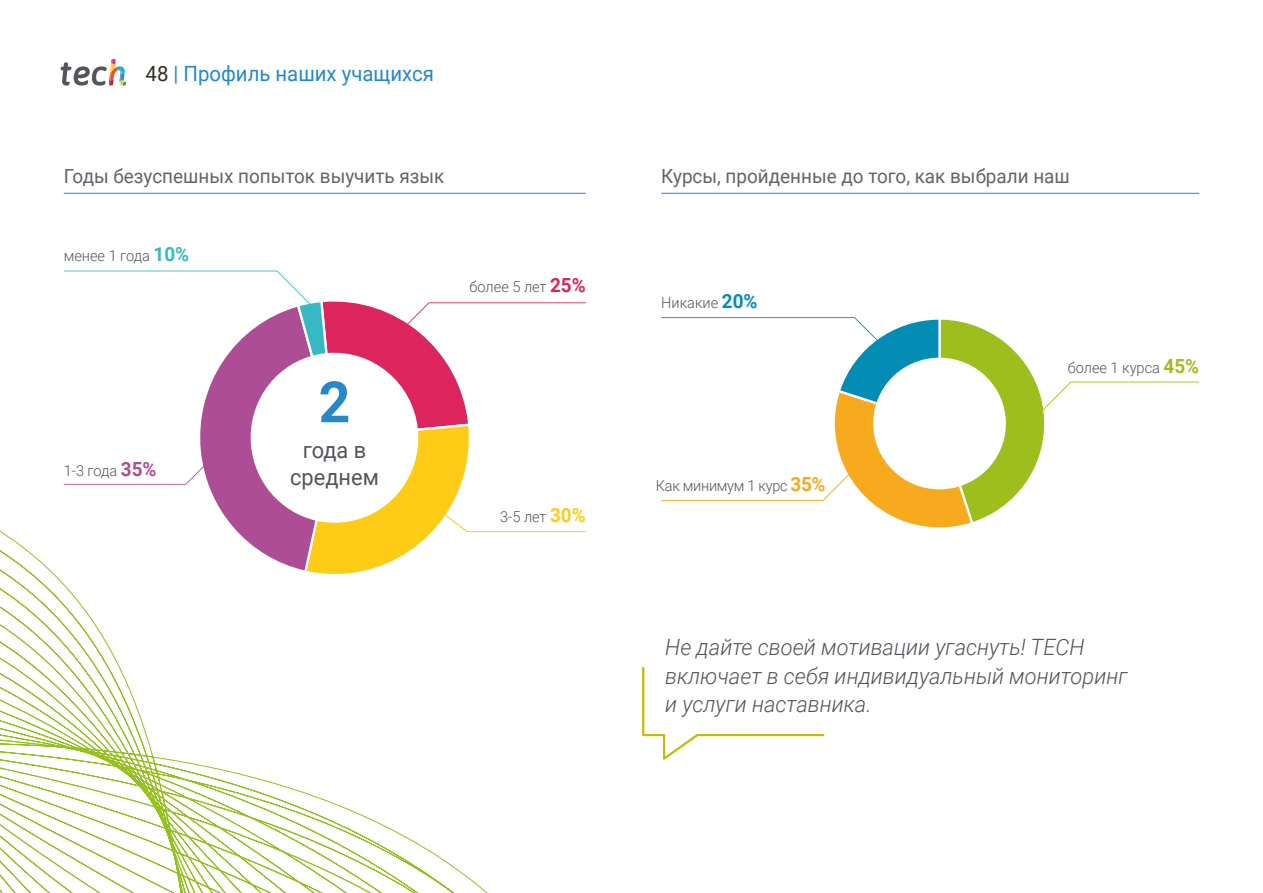
<style>
.page{position:relative;width:1263px;height:893px;background:#fff}
.page>*{position:absolute;margin:0;border:0;box-sizing:border-box;transform-origin:0 0}
.t1{font:700 57px "Roboto";color:#2488c9}
.t2{font:italic 300 22.5px/28.5px "Roboto";color:#52555b}
.t3{font:22.5px/27px "Roboto";color:#52555b;text-align:center}
.t4{font:21px "Roboto";color:#2488c9}
.t5{font:19.5px "Roboto";color:#61646a}
.t6{font:300 15px "Roboto";color:#52555b}
.t7{font:300 15px "Roboto";letter-spacing:-.02em;color:#52555b}
.s1{color:#312e20}
.s2{font-weight:700;font-size:19.5px;color:#36b9c4}
.s3{font-weight:700;font-size:19.5px;color:#dc245d}
.s4{font-weight:700;font-size:19.5px;color:#ad4d95}
.s5{font-weight:700;font-size:19.5px;color:#fecb16}
.s6{font-weight:700;font-size:19.5px;color:#038db5}
.s7{font-weight:700;font-size:19.5px;color:#f8aa1f}
.s8{font-weight:700;font-size:19.5px;color:#9dbe1d}
</style>
<div class="page">
<svg style="left:61px;top:59px;width:65px;height:27px"></svg>
<svg style="left:0;top:530px;width:488px;height:363px"></svg>
<hr style="left:64px;top:193px;width:522px;height:1px;background:#2488c9">
<svg style="left:64px;top:271px;width:522px;height:306px"></svg>
<hr style="left:661px;top:193px;width:538px;height:1px;background:#2488c9">
<svg style="left:661px;top:317px;width:538px;height:211px"></svg>
<svg style="left:642px;top:667px;width:183px;height:93px"></svg>
<p class="t4" style="left:146px;top:59px;width:290px"><span class="s1">48</span> | Профиль наших учащихся</p>
<p class="t5" style="left:64px;top:162px;width:382px">Годы безуспешных попыток выучить язык</p>
<p class="t6" style="left:64px;top:245px;width:127px">менее 1 года <span class="s2">10%</span></p>
<p class="t6" style="left:470px;top:276px;width:118px">более 5 лет <span class="s3">25%</span></p>
<p class="t6" style="left:64px;top:460px;width:94px">1-3 года <span class="s4">35%</span></p>
<h1 class="t1" style="left:319px;top:362px;width:33px">2</h1>
<p class="t3" style="left:290px;top:435px;width:90px">года в среднем</p>
<p class="t6" style="left:500px;top:506px;width:87px">3-5 лет <span class="s5">30%</span></p>
<p class="t5" style="left:661px;top:162px;width:410px">Курсы, пройденные до того, как выбрали наш</p>
<p class="t6" style="left:661px;top:292px;width:98px">Никакие <span class="s6">20%</span></p>
<p class="t7" style="left:656px;top:475px;width:171px">Как минимум 1 курс <span class="s7">35%</span></p>
<p class="t6" style="left:1068px;top:357px;width:133px">более 1 курса <span class="s8">45%</span></p>
<p class="t2" style="left:665px;top:632px;width:464px">Не дайте своей мотивации угаснуть! TECH включает в себя индивидуальный мониторинг и услуги наставника.</p>
</div>
